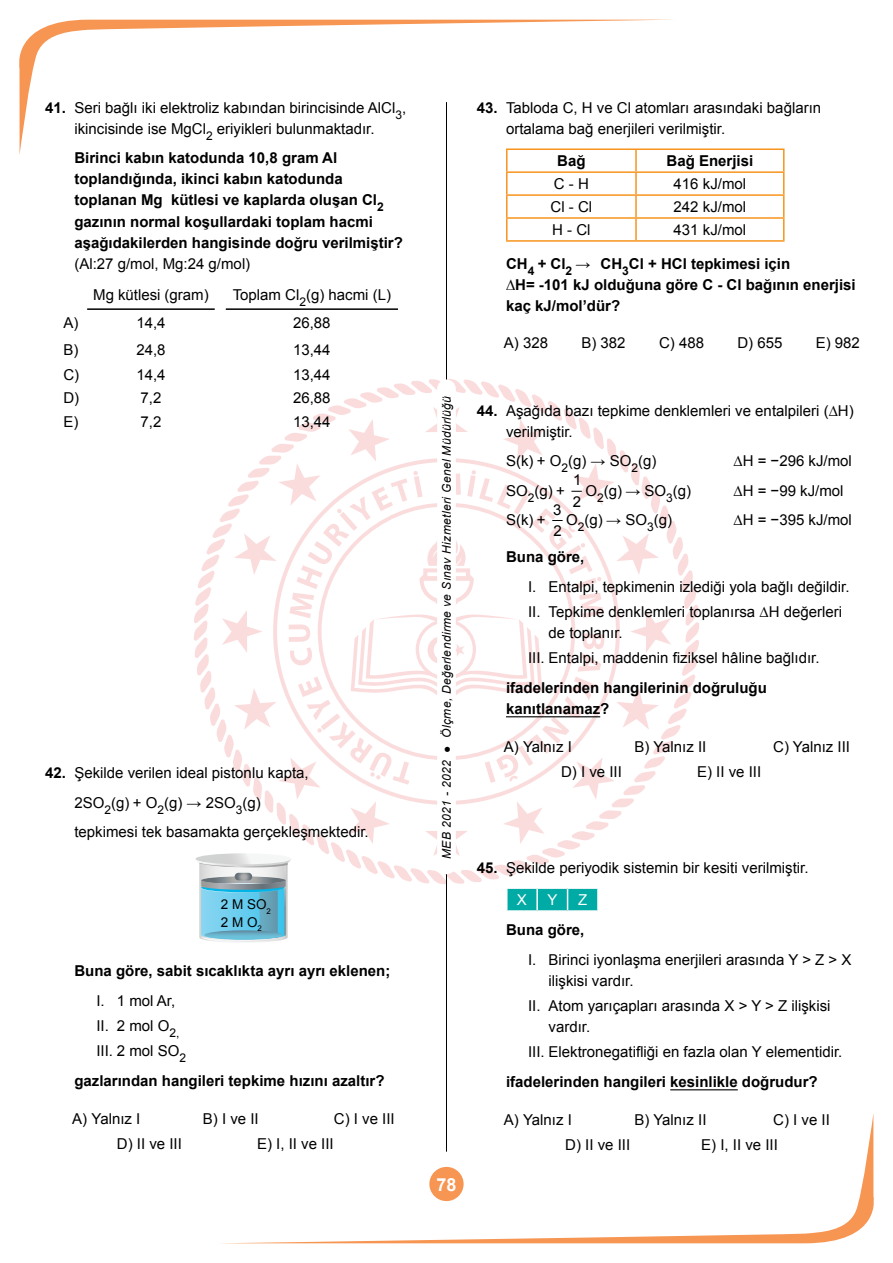
<style>
.page{position:relative;width:893px;height:1263px;background:#fff}
.page>*{position:absolute;margin:0;border:0;box-sizing:border-box;transform-origin:0 0}
.t1{font:700 18px "Arial";color:#fff}
.t2{font:15px/21px "Arial";color:#000}
.t3{font:700 15px/21px "Arial";color:#000}
.t4{font:15px "Arial";color:#fff}
.t5{font:13.5px "Arial";color:#000}
.t6{font:italic 12px "Arial";letter-spacing:.03em;color:#000}
.s1{font-weight:700}
.s2{font-weight:400}
.s3{color:#fff}
</style>
<div class="page">
<svg style="left:19px;top:20px;width:632px;height:135px"></svg>
<svg style="left:243px;top:1114px;width:631px;height:129px"></svg>
<hr style="left:446px;top:102px;width:1px;height:1050px;background:#000">
<hr style="left:87px;top:308px;width:128px;height:2px;background:#000">
<hr style="left:226px;top:308px;width:172px;height:2px;background:#000">
<hr style="left:670px;top:1089px;width:68px;height:1px;background:#000">
<hr style="left:506px;top:148px;width:130px;height:2px;background:#f7941d">
<hr style="left:636px;top:148px;width:148px;height:2px;background:#f7941d">
<hr style="left:635px;top:150px;width:2px;height:21px;background:#f7941d">
<hr style="left:506px;top:171px;width:130px;height:2px;background:#f7941d">
<hr style="left:636px;top:171px;width:148px;height:2px;background:#f7941d">
<hr style="left:635px;top:173px;width:2px;height:21px;background:#f7941d">
<hr style="left:506px;top:194px;width:130px;height:2px;background:#f7941d">
<hr style="left:636px;top:194px;width:148px;height:2px;background:#f7941d">
<hr style="left:635px;top:196px;width:2px;height:21px;background:#f7941d">
<hr style="left:506px;top:217px;width:130px;height:2px;background:#f7941d">
<svg style="left:506px;top:150px;width:1px;height:90px"></svg>
<hr style="left:636px;top:217px;width:148px;height:2px;background:#f7941d">
<hr style="left:635px;top:219px;width:2px;height:21px;background:#f7941d">
<svg style="left:783px;top:150px;width:1px;height:90px"></svg>
<hr style="left:506px;top:240px;width:130px;height:2px;background:#f7941d">
<hr style="left:636px;top:240px;width:148px;height:2px;background:#f7941d">
<svg style="left:194px;top:379px;width:505px;height:563px"></svg>
<hr style="left:597px;top:889px;width:2px;height:21px;background:#fff">
<hr style="left:506px;top:910px;width:31px;height:2px;background:#fff">
<hr style="left:537px;top:910px;width:31px;height:2px;background:#fff">
<hr style="left:568px;top:910px;width:31px;height:2px;background:#fff">
<p class="t2" style="left:45px;top:97px;width:363px;text-align:center"><span class="s1">41.</span> Seri bağlı iki elektroliz kabından birincisinde AlCl<sub>3</sub>, ikincisinde ise MgCl<sub>2</sub> eriyikleri bulunmaktadır.</p>
<p class="t3" style="left:74px;top:148px;width:330px">Birinci kabın katodunda 10,8 gram Al toplandığında, ikinci kabın katodunda toplanan Mg kütlesi ve kaplarda oluşan Cl<sub>2 </sub>gazının normal koşullardaki toplam hacmi aşağıdakilerden hangisinde doğru verilmiştir?</p>
<p class="t2" style="left:93px;top:248px;width:159px;line-height:31.3px;text-indent:-19px">(Al:27 g/mol, Mg:24 g/mol)<br>Mg kütlesi (gram)</p>
<p class="t2" style="left:233px;top:284px;width:160px">Toplam Cl<sub>2</sub>(g) hacmi (L)</p>
<p class="t2" style="left:63px;top:312px;width:16px">A)</p>
<p class="t2" style="left:136px;top:312px;width:31px">14,4</p>
<p class="t2" style="left:293px;top:312px;width:39px">26,88</p>
<p class="t2" style="left:63px;top:339px;width:16px">B)</p>
<p class="t2" style="left:136px;top:339px;width:31px">24,8</p>
<p class="t2" style="left:293px;top:339px;width:39px">13,44</p>
<p class="t2" style="left:63px;top:364px;width:17px">C)</p>
<p class="t2" style="left:136px;top:364px;width:31px">14,4</p>
<p class="t2" style="left:293px;top:364px;width:39px">13,44</p>
<p class="t2" style="left:63px;top:387px;width:17px">D)</p>
<p class="t2" style="left:141px;top:387px;width:22px">7,2</p>
<p class="t2" style="left:293px;top:387px;width:39px">26,88</p>
<p class="t2" style="left:63px;top:411px;width:16px">E)</p>
<p class="t2" style="left:141px;top:411px;width:22px">7,2</p>
<p class="t2" style="left:293px;top:411px;width:39px">13,44</p>
<p class="t2" style="left:74px;top:758px;width:296px;line-height:29.5px;text-indent:-29px"><span class="s1">42.</span> Şekilde verilen ideal pistonlu kapta,<br>2SO<sub>2</sub>(g) + O<sub>2</sub>(g) → 2SO<sub>3</sub>(g)<br>tepkimesi tek basamakta gerçekleşmektedir.</p>
<p class="t5" style="left:221px;top:896px;width:52px">2 M SO<sub>2</sub></p>
<p class="t5" style="left:221px;top:913px;width:43px">2 M O<sub>2</sub></p>
<p class="t3" style="left:74px;top:961px;width:317px">Buna göre, sabit sıcaklıkta ayrı ayrı eklenen;</p>
<p class="t2" style="left:96px;top:988px;width:91px;line-height:25.2px">I. 1 mol Ar,<br>II. 2 mol O<sub>2,<br></sub>III. 2 mol SO<sub>2</sub></p>
<p class="t3" style="left:74px;top:1070px;width:312px">gazlarından hangileri tepkime hızını azaltır?</p>
<p class="t2" style="left:72px;top:1108px;width:70px">A) Yalnız I</p>
<p class="t2" style="left:203px;top:1108px;width:57px">B) I ve II</p>
<p class="t2" style="left:334px;top:1108px;width:62px">C) I ve III</p>
<p class="t2" style="left:117px;top:1133px;width:67px">D) II ve III</p>
<p class="t2" style="left:257px;top:1133px;width:78px">E) I, II ve III</p>
<p class="t6" style="left:439px;top:859px;width:465px;rotate:-90deg">MEB 2021 - 2022 ● Ölçme, Değerlendirme ve Sınav Hizmetleri Genel Müdürlüğü</p>
<p class="t1" style="left:437px;top:1172px;width:22px">78</p>
<p class="t2" style="left:506px;top:97px;width:317px;text-indent:-29px"><span class="s1">43.</span> Tabloda C, H ve Cl atomları arasındaki bağların ortalama bağ enerjileri verilmiştir.</p>
<p class="t3" style="left:557px;top:151px;width:30px">Bağ</p>
<p class="t3" style="left:666px;top:151px;width:88px">Bağ Enerjisi</p>
<p class="t2" style="left:554px;top:173px;width:36px">C - H</p>
<p class="t2" style="left:674px;top:173px;width:74px">416 kJ/mol</p>
<p class="t2" style="left:551px;top:196px;width:43px">Cl - Cl</p>
<p class="t2" style="left:674px;top:196px;width:74px">242 kJ/mol</p>
<p class="t2" style="left:552px;top:219px;width:40px">H - Cl</p>
<p class="t2" style="left:674px;top:219px;width:74px">431 kJ/mol</p>
<p class="t3" style="left:506px;top:254px;width:351px">CH<sub>4</sub> + Cl<sub>2</sub> <span class="s2">→</span> CH<sub>3</sub>Cl + HCl tepkimesi için<br>∆H= -101 kJ olduğuna göre C - Cl bağının enerjisi kaç kJ/mol’dür?</p>
<p class="t2" style="left:504px;top:332px;width:46px">A) 328</p>
<p class="t2" style="left:581px;top:332px;width:46px">B) 382</p>
<p class="t2" style="left:659px;top:332px;width:47px">C) 488</p>
<p class="t2" style="left:737px;top:332px;width:47px">D) 655</p>
<p class="t2" style="left:816px;top:332px;width:46px">E) 982</p>
<p class="t2" style="left:506px;top:400px;width:349px;text-indent:-29px"><span class="s1">44.</span> Aşağıda bazı tepkime denklemleri ve entalpileri (∆H) verilmiştir.</p>
<p class="t2" style="left:506px;top:451px;width:152px">S(k) + O<sub>2</sub>(g) → SO<sub>2</sub>(g)</p>
<p class="t2" style="left:733px;top:451px;width:120px">∆H = −296 kJ/mol</p>
<p class="t2" style="left:506px;top:480px;width:60px">SO<sub>2</sub>(g) +</p>
<p class="t2" style="left:573px;top:470px;width:10px">1<br>2</p>
<p class="t2" style="left:585px;top:480px;width:107px">O<sub>2</sub>(g) → SO<sub>3</sub>(g)</p>
<p class="t2" style="left:733px;top:480px;width:112px">∆H = −99 kJ/mol</p>
<p class="t2" style="left:506px;top:510px;width:41px">S(k) +</p>
<p class="t2" style="left:553px;top:499px;width:10px">3<br>2</p>
<p class="t2" style="left:566px;top:510px;width:107px">O<sub>2</sub>(g) → SO<sub>3</sub>(g)</p>
<p class="t2" style="left:733px;top:510px;width:120px">∆H = −395 kJ/mol</p>
<p class="t3" style="left:506px;top:547px;width:80px">Buna göre,</p>
<p class="t2" style="left:528px;top:574px;width:323px;line-height:25.2px">I. Entalpi, tepkimenin izlediği yola bağlı değildir.<br>II. Tepkime denklemleri toplanırsa ∆H değerleri</p>
<p class="t2" style="left:528px;top:620px;width:293px;line-height:25.2px;text-indent:21px">de toplanır.<br>III. Entalpi, maddenin fiziksel hâline bağlıdır.</p>
<p class="t3" style="left:506px;top:677px;width:262px">ifadelerinden hangilerinin doğruluğu kanıtlanamaz?</p>
<p class="t2" style="left:504px;top:736px;width:70px">A) Yalnız I</p>
<p class="t2" style="left:634px;top:736px;width:73px">B) Yalnız II</p>
<p class="t2" style="left:773px;top:736px;width:78px">C) Yalnız III</p>
<p class="t2" style="left:561px;top:761px;width:62px">D) I ve III</p>
<p class="t2" style="left:697px;top:761px;width:66px">E) II ve III</p>
<p class="t2" style="left:517px;top:852px;width:293px;line-height:32.2px;text-indent:-40px"><span class="s1">45.</span> Şekilde periyodik sistemin bir kesiti verilmiştir.<br><span class="s3">X</span></p>
<p class="t4" style="left:547px;top:890px;width:12px">Y</p>
<p class="t4" style="left:578px;top:890px;width:11px">Z</p>
<p class="t3" style="left:506px;top:920px;width:80px">Buna göre,</p>
<p class="t2" style="left:549px;top:949px;width:304px;text-indent:-21px">I. Birinci iyonlaşma enerjileri arasında Y &gt; Z &gt; X ilişkisi vardır.</p>
<p class="t2" style="left:549px;top:995px;width:284px;text-indent:-21px">II. Atom yarıçapları arasında X &gt; Y &gt; Z ilişkisi vardır.</p>
<p class="t2" style="left:528px;top:1042px;width:316px">III. Elektronegatifliği en fazla olan Y elementidir.</p>
<p class="t3" style="left:506px;top:1071px;width:313px">ifadelerinden hangileri kesinlikle doğrudur?</p>
<p class="t2" style="left:504px;top:1109px;width:70px">A) Yalnız I</p>
<p class="t2" style="left:634px;top:1109px;width:73px">B) Yalnız II</p>
<p class="t2" style="left:773px;top:1109px;width:58px">C) I ve II</p>
<p class="t2" style="left:565px;top:1134px;width:67px">D) II ve III</p>
<p class="t2" style="left:701px;top:1134px;width:78px">E) I, II ve III</p>
</div>
